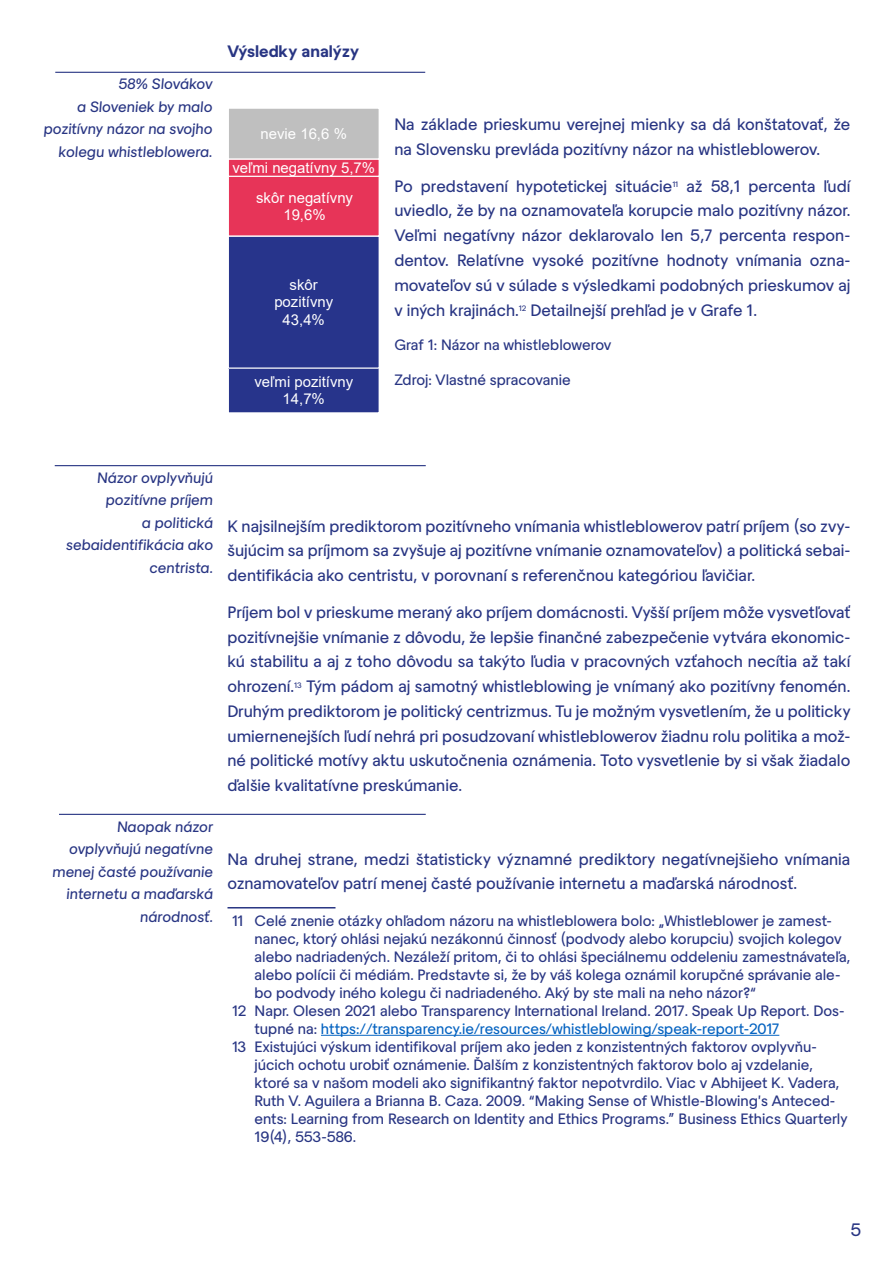
<style>
.page{position:relative;width:893px;height:1263px;background:#fff}
.page>*{position:absolute;margin:0;border:0;box-sizing:border-box;transform-origin:0 0}
.t1{font:18px "Deto Grotesk";color:#283583}
.t2{font:16.5px/24.8px "Deto Grotesk";color:#283583;text-align:justify}
.t3{font:700 16.5px "Deto Grotesk";color:#283583}
.t4{font:15px "Deto Grotesk";color:#283583}
.t5{font:italic 15px/22.5px "Deto Grotesk";color:#283583;text-align:right}
.t6{font:15px/17.1px "Arial";color:#fff;text-align:center}
.t7{font:15px "Deto Grotesk";color:#0563c1}
.s1{color:#283583}
</style>
<div class="page">
<hr style="left:227px;top:907px;width:108px;height:1px;background:#283583">
<hr style="left:321px;top:1035px;width:458px;height:1px;background:#0563c1">
<div style="left:228px;top:368px;width:151px;height:45px;background:#27348b"></div>
<div style="left:228px;top:367px;width:152px;height:46px;border:1px solid #fff"></div>
<div style="left:228px;top:236px;width:151px;height:132px;background:#27348b"></div>
<div style="left:228px;top:235px;width:152px;height:134px;border:1px solid #fff"></div>
<div style="left:228px;top:176px;width:151px;height:60px;background:#e73458"></div>
<div style="left:228px;top:176px;width:152px;height:61px;border:1px solid #fff"></div>
<div style="left:228px;top:159px;width:151px;height:17px;background:#e73458"></div>
<div style="left:228px;top:158px;width:152px;height:19px;border:1px solid #fff"></div>
<svg style="left:228px;top:108px;width:152px;height:52px;background:#c2c2c2"></svg>
<hr style="left:55px;top:72px;width:370px;height:1px;background:#283583">
<hr style="left:55px;top:465px;width:371px;height:1px;background:#283583">
<hr style="left:59px;top:814px;width:367px;height:1px;background:#283583">
<p class="t5" style="left:44px;top:72px;width:170px">58% Slovákov<br>a Sloveniek by malo pozitívny názor na svojho kolegu whistleblowera.</p>
<p class="t3" style="left:227px;top:39px;width:133px">Výsledky analýzy</p>
<p class="t6" style="left:261px;top:125px;width:88px">nevie 16,6 %</p>
<p class="t6" style="left:232px;top:159px;width:144px">veľmi negatívny 5,7%</p>
<p class="t6" style="left:256px;top:189px;width:98px">skôr negatívny<br>19,6%</p>
<p class="t6" style="left:274px;top:276px;width:60px">skôr pozitívny<br>43,4%</p>
<p class="t6" style="left:254px;top:373px;width:100px">veľmi pozitívny<br>14,7%</p>
<p class="t2" style="left:394px;top:111px;width:457px">Na základe prieskumu verejnej mienky sa dá konštatovať, že na Slovensku prevláda pozitívny názor na whistleblowerov.</p>
<p class="t2" style="left:394px;top:172px;width:458px">Po predstavení hypotetickej situácie<sup>11</sup> až 58,1 percenta ľudí uviedlo, že by na oznamovateľa korupcie malo pozitívny názor.<br>Veľmi negatívny názor deklarovalo len 5,7 percenta respon&shy;dentov. Relatívne vysoké pozitívne hodnoty vnímania ozna&shy;movateľov sú v súlade s výsledkami podobných prieskumov aj v iných krajinách.<sup>12</sup> Detailnejší prehľad je v Grafe 1.</p>
<p class="t4" style="left:394px;top:334px;width:219px">Graf 1: Názor na whistleblowerov</p>
<p class="t4" style="left:394px;top:368px;width:178px">Zdroj: Vlastné spracovanie</p>
<p class="t5" style="left:66px;top:465px;width:148px">Názor ovplyvňujú pozitívne príjem<br>a politická sebaidentifikácia ako centrista.</p>
<p class="t5" style="left:52px;top:814px;width:162px">Naopak názor ovplyvňujú negatívne menej časté používanie internetu a maďarská národnosť.</p>
<p class="t2" style="left:227px;top:512px;width:624px">K najsilnejším prediktorom pozitívneho vnímania whistleblowerov patrí príjem (so zvy&shy;šujúcim sa príjmom sa zvyšuje aj pozitívne vnímanie oznamovateľov) a politická sebai&shy;dentifikácia ako centristu, v porovnaní s referenčnou kategóriou ľavičiar.</p>
<p class="t2" style="left:227px;top:598px;width:624px">Príjem bol v prieskume meraný ako príjem domácnosti. Vyšší príjem môže vysvetľovať pozitívnejšie vnímanie z dôvodu, že lepšie finančné zabezpečenie vytvára ekonomic&shy;kú stabilitu a aj z toho dôvodu sa takýto ľudia v pracovných vzťahoch necítia až takí ohrození.<sup>13</sup> Tým pádom aj samotný whistleblowing je vnímaný ako pozitívny fenomén.<br>Druhým prediktorom je politický centrizmus. Tu je možným vysvetlením, že u politicky umiernenejších ľudí nehrá pri posudzovaní whistleblowerov žiadnu rolu politika a mož&shy;né politické motívy aktu uskutočnenia oznámenia. Toto vysvetlenie by si však žiadalo ďalšie kvalitatívne preskúmanie.</p>
<p class="t2" style="left:227px;top:845px;width:624px">Na druhej strane, medzi štatisticky významné prediktory negatívnejšieho vnímania oznamovateľov patrí menej časté používanie internetu a maďarská národnosť.</p>
<p class="t4" style="left:232px;top:910px;width:601px">11 Celé znenie otázky ohľadom názoru na whistleblowera bolo: „Whistleblower je zamest-</p>
<p class="t4" style="left:254px;top:928px;width:589px">nanec, ktorý ohlási nejakú nezákonnú činnosť (podvody alebo korupciu) svojich kolegov</p>
<p class="t4" style="left:254px;top:946px;width:597px">alebo nadriadených. Nezáleží pritom, či to ohlási špeciálnemu oddeleniu zamestnávateľa,</p>
<p class="t4" style="left:254px;top:964px;width:587px">alebo polícii či médiám. Predstavte si, že by váš kolega oznámil korupčné správanie ale-</p>
<p class="t4" style="left:254px;top:982px;width:503px">bo podvody iného kolegu či nadriadeného. Aký by ste mali na neho názor?“</p>
<p class="t4" style="left:232px;top:1000px;width:614px">12 Napr. Olesen 2021 alebo Transparency International Ireland. 2017. Speak Up Report. Dos-</p>
<p class="t7" style="left:254px;top:1018px;width:526px"><span class="s1">tupné na:</span> https://transparency.ie/resources/whistleblowing/speak-report-2017</p>
<p class="t4" style="left:232px;top:1036px;width:586px">13 Existujúci výskum identifikoval príjem ako jeden z konzistentných faktorov ovplyvňu-</p>
<p class="t4" style="left:254px;top:1054px;width:560px">júcich ochotu urobiť oznámenie. Ďalším z konzistentných faktorov bolo aj vzdelanie,</p>
<p class="t4" style="left:254px;top:1072px;width:586px">ktoré sa v našom modeli ako signifikantný faktor nepotvrdilo. Viac v Abhijeet K. Vadera,</p>
<p class="t4" style="left:254px;top:1090px;width:582px">Ruth V. Aguilera a Brianna B. Caza. 2009. “Making Sense of Whistle-Blowing’s Anteced-</p>
<p class="t4" style="left:254px;top:1108px;width:594px">ents: Learning from Research on Identity and Ethics Programs.” Business Ethics Quarterly</p>
<p class="t4" style="left:254px;top:1126px;width:103px">19(4), 553-586.</p>
<p class="t1" style="left:850px;top:1217px;width:12px">5</p>
</div>
